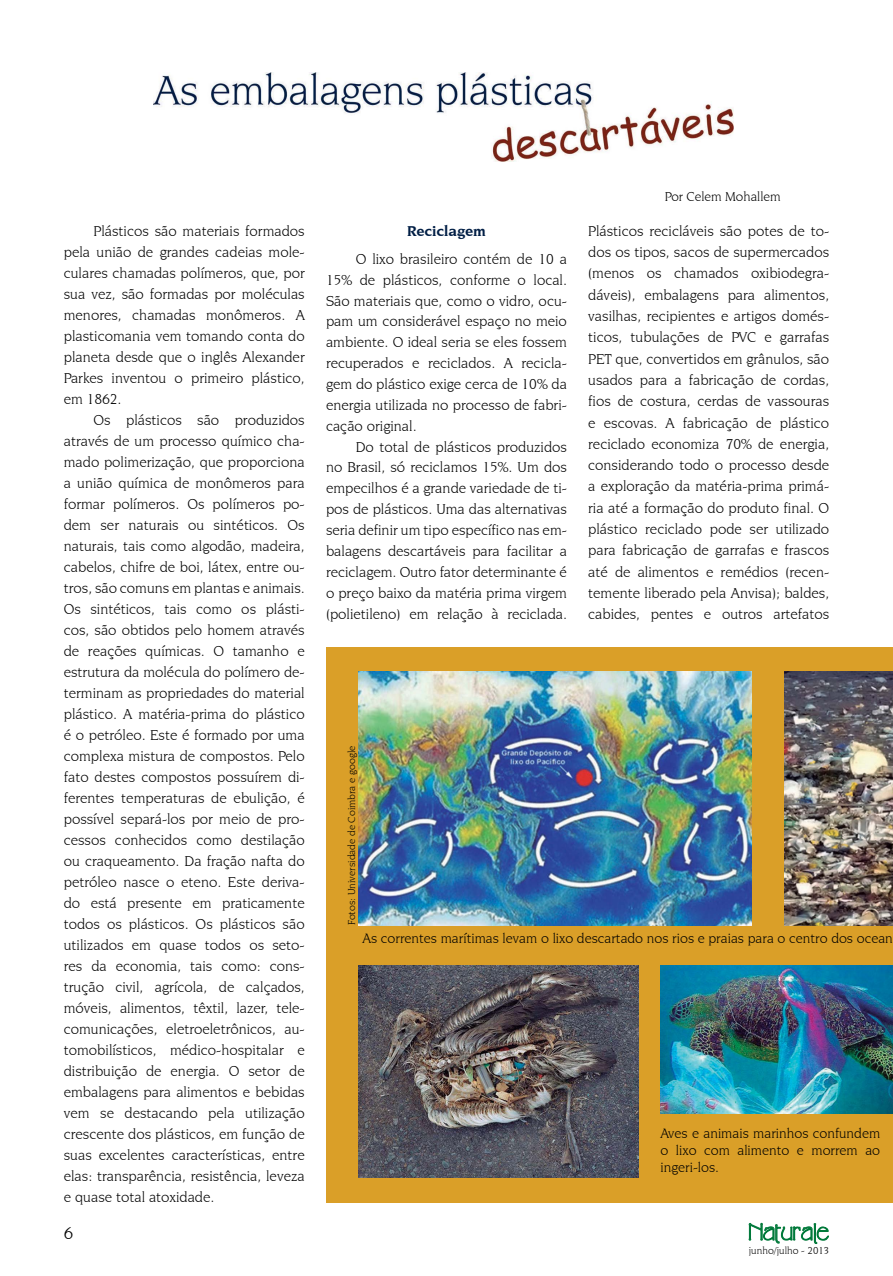
<style>
.page{position:relative;width:893px;height:1276px;background:#fff}
.page>*{position:absolute;margin:0;border:0;box-sizing:border-box;transform-origin:0 0}
.t1{font:24px "Cricket";letter-spacing:.01em;color:#00793a}
.t2{font:18px "Novarese IT Cby BT";color:#000}
.t3{font:15px/21px "Novarese IT Cby BT";color:#000;text-align:justify}
.t4{font:700 15px "Novarese IT Cby BT";color:#001e45}
.t5{font:14.25px/17.1px "Novarese IT Cby BT";color:#000;text-align:justify}
.t6{font:13.5px "Novarese IT Cby BT";color:#000}
.t7{font:10.5px "Novarese IT Cby BT";color:#000}
</style>
<div class="page">
<svg style="left:749px;top:1222px;width:80px;height:22px"></svg>
<div style="left:326px;top:647px;width:567px;height:556px;background:#da9f28"></div>
<img style="left:660px;top:965px;width:233px;height:148px">
<img style="left:358px;top:965px;width:281px;height:212px">
<img style="left:784px;top:671px;width:109px;height:254px">
<img style="left:358px;top:671px;width:393px;height:254px">
<img style="left:153px;top:72px;width:581px;height:89px">
<p class="t3" style="left:64px;top:220px;width:242px;text-indent:30px">Plásticos são materiais formados pela união de grandes cadeias mole&shy;culares chamadas polímeros, que, por sua vez, são formadas por moléculas menores, chamadas monômeros. A plasticomania vem tomando conta do planeta desde que o inglês Alexander Parkes inventou o primeiro plástico, em 1862.</p>
<p class="t3" style="left:64px;top:409px;width:242px;text-indent:30px">Os plásticos são produzidos através de um processo químico cha&shy;mado polimerização, que proporciona a união química de monômeros para formar polímeros. Os polímeros po&shy;dem ser naturais ou sintéticos. Os naturais, tais como algodão, madeira, cabelos, chifre de boi, látex, entre ou&shy;tros, são comuns em plantas e animais.<br>Os sintéticos, tais como os plásti&shy;cos, são obtidos pelo homem através de reações químicas. O tamanho e estrutura da molécula do polímero de&shy;terminam as propriedades do material plástico. A matéria-prima do plástico é o petróleo. Este é formado por uma complexa mistura de compostos. Pelo fato destes compostos possuírem di&shy;ferentes temperaturas de ebulição, é possível separá-los por meio de pro&shy;cessos conhecidos como destilação ou craqueamento. Da fração nafta do petróleo nasce o eteno. Este deriva&shy;do está presente em praticamente todos os plásticos. Os plásticos são utilizados em quase todos os seto&shy;res da economia, tais como: cons&shy;trução civil, agrícola, de calçados, móveis, alimentos, têxtil, lazer, tele&shy;comunicações, eletroeletrônicos, au&shy;tomobilísticos, médico-hospitalar e distribuição de energia. O setor de embalagens para alimentos e bebidas vem se destacando pela utilização crescente dos plásticos, em função de suas excelentes características, entre elas: transparência, resistência, leveza e quase total atoxidade.</p>
<p class="t2" style="left:64px;top:1222px;width:11px">6</p>
<p class="t4" style="left:407px;top:221px;width:80px">Reciclagem</p>
<p class="t3" style="left:326px;top:248px;width:242px;text-indent:30px">O lixo brasileiro contém de 10 a 15% de plásticos, conforme o local.<br>São materiais que, como o vidro, ocu&shy;pam um considerável espaço no meio ambiente. O ideal seria se eles fossem recuperados e reciclados. A recicla&shy;gem do plástico exige cerca de 10% da energia utilizada no processo de fabri&shy;cação original.</p>
<p class="t3" style="left:326px;top:436px;width:242px;text-indent:30px">Do total de plásticos produzidos no Brasil, só reciclamos 15%. Um dos empecilhos é a grande variedade de ti&shy;pos de plásticos. Uma das alternativas seria definir um tipo específico nas em&shy;balagens descartáveis para facilitar a reciclagem. Outro fator determinante é o preço baixo da matéria prima virgem (polietileno) em relação à reciclada.</p>
<p class="t6" style="left:665px;top:189px;width:117px">Por Celem Mohallem</p>
<p class="t3" style="left:588px;top:220px;width:242px">Plásticos recicláveis são potes de to&shy;dos os tipos, sacos de supermercados (menos os chamados oxibiodegra&shy;dáveis), embalagens para alimentos, vasilhas, recipientes e artigos domés&shy;ticos, tubulações de PVC e garrafas PET que, convertidos em grânulos, são usados para a fabricação de cordas, fios de costura, cerdas de vassouras e escovas. A fabricação de plástico reciclado economiza 70% de energia, considerando todo o processo desde a exploração da matéria-prima primá&shy;ria até a formação do produto final. O plástico reciclado pode ser utilizado para fabricação de garrafas e frascos até de alimentos e remédios (recen&shy;temente liberado pela Anvisa); baldes, cabides, pentes e outros artefatos</p>
<p class="t7" style="left:345px;top:925px;width:181px;rotate:-90deg">Fotos: Universidade de Coimbra e google</p>
<p class="t5" style="left:362px;top:930px;width:532px">As correntes marítimas levam o lixo descartado nos rios e praias para o centro dos ocean</p>
<p class="t5" style="left:660px;top:1124px;width:221px">Aves e animais marinhos confundem o lixo com alimento e morrem ao ingeri-los.</p>
<h1 class="t1" style="left:749px;top:1219px;width:82px">Naturale</h1>
<p class="t7" style="left:749px;top:1244px;width:82px">junho/julho - 2013</p>
</div>
